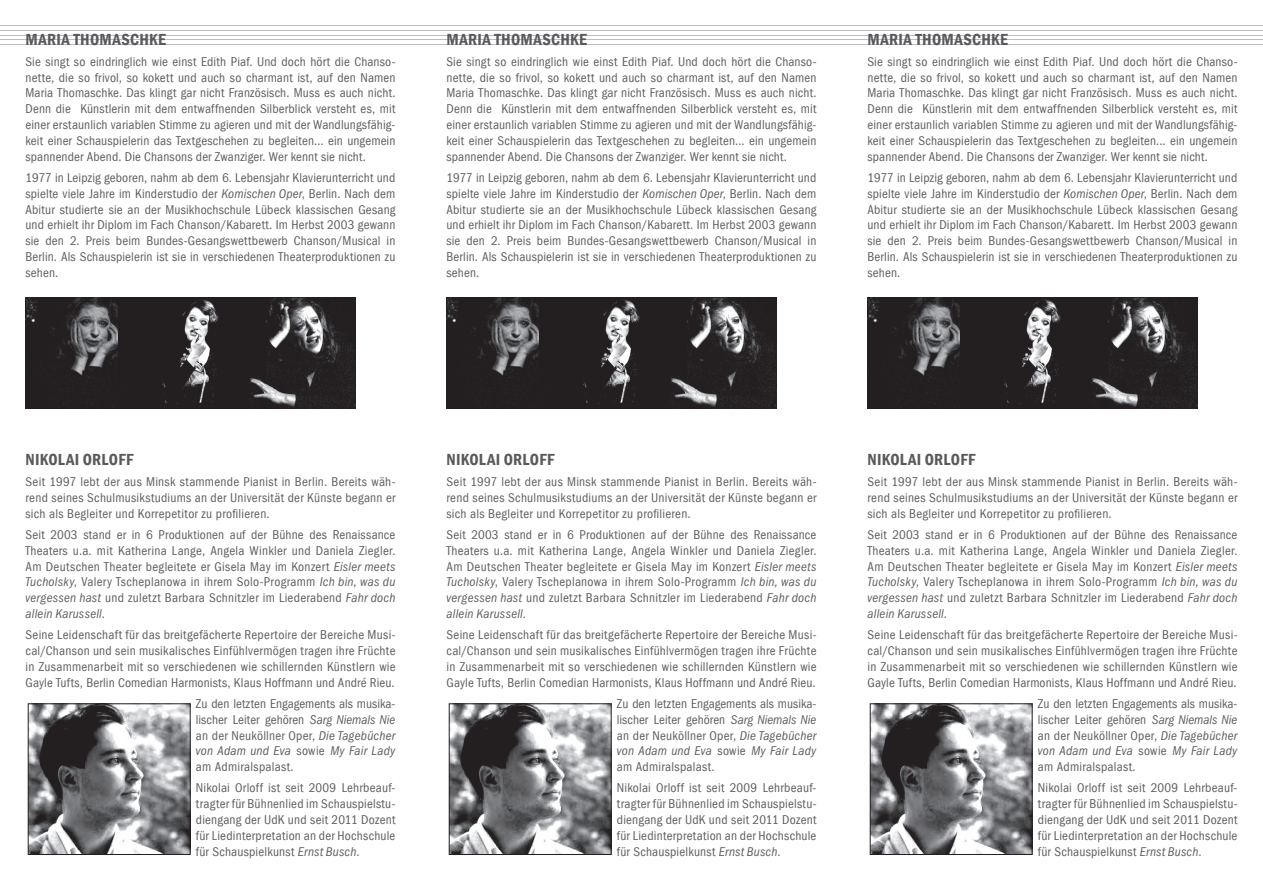
<style>
.page{position:relative;width:1263px;height:893px;background:#fff}
.page>*{position:absolute;margin:0;border:0;box-sizing:border-box;transform-origin:0 0}
.t1{font:600 condensed 16.5px "Franklin Gothic";letter-spacing:.02em;color:#5a5a5d}
.t2{font:condensed 13.2px/15.8px "Franklin Gothic";letter-spacing:.015em;color:#5f5f62;text-align:justify}
.t3{font:italic 13.2px "Franklin Gothic Cond";letter-spacing:.02em;color:#5f5f62}
.s1{font-family:"Franklin Gothic Cond";font-style:italic;font-stretch:normal}
.s2{font-family:"Franklin Gothic";font-style:normal;font-stretch:condensed}
</style>
<div class="page">
<hr style="left:0;top:26px;width:1263px;height:1px;background:#bcbdc0">
<hr style="left:0;top:30px;width:1263px;height:1px;background:#bcbdc0">
<hr style="left:0;top:40px;width:1263px;height:1px;background:#bcbdc0">
<hr style="left:0;top:44px;width:1263px;height:1px;background:#bcbdc0">
<hr style="left:0;top:35px;width:1263px;height:1px;background:#bcbdc0">
<img style="left:30px;top:706px;width:158px;height:147px">
<div style="left:28px;top:704px;width:162px;height:151px;border:1px solid #231f20"></div>
<img style="left:451px;top:706px;width:158px;height:147px">
<div style="left:449px;top:704px;width:162px;height:151px;border:1px solid #231f20"></div>
<img style="left:872px;top:706px;width:158px;height:147px">
<div style="left:870px;top:704px;width:162px;height:151px;border:1px solid #231f20"></div>
<img style="left:26px;top:298px;width:329px;height:111px">
<img style="left:446px;top:298px;width:330px;height:111px">
<img style="left:867px;top:298px;width:330px;height:111px">
<p class="t1" style="left:26px;top:28px;width:142px">MARIA THOMASCHKE</p>
<p class="t2" style="left:26px;top:54px;width:371px">Sie singt so eindringlich wie einst Edith Piaf. Und doch hört die Chanso&shy;nette, die so frivol, so kokett und auch so charmant ist, auf den Namen Maria Thomaschke. Das klingt gar nicht Französisch. Muss es auch nicht.<br>Denn die Künstlerin mit dem entwaffnenden Silberblick versteht es, mit einer erstaunlich variablen Stimme zu agieren und mit der Wandlungsfähig&shy;keit einer Schauspielerin das Textgeschehen zu begleiten... ein ungemein spannender Abend. Die Chansons der Zwanziger. Wer kennt sie nicht.</p>
<p class="t2" style="left:26px;top:170px;width:371px">1977 in Leipzig geboren, nahm ab dem 6. Lebensjahr Klavierunterricht und spielte viele Jahre im Kinderstudio der <span class="s1">Komischen Oper</span>, Berlin. Nach dem Abitur studierte sie an der Musikhochschule Lübeck klassischen Gesang und erhielt ihr Diplom im Fach Chanson/Kabarett. Im Herbst 2003 gewann sie den 2. Preis beim Bundes-Gesangswettbewerb Chanson/Musical in Berlin. Als Schauspielerin ist sie in verschiedenen Theaterproduktionen zu sehen.</p>
<p class="t1" style="left:446px;top:28px;width:142px">MARIA THOMASCHKE</p>
<p class="t2" style="left:446px;top:54px;width:371px">Sie singt so eindringlich wie einst Edith Piaf. Und doch hört die Chanso&shy;nette, die so frivol, so kokett und auch so charmant ist, auf den Namen Maria Thomaschke. Das klingt gar nicht Französisch. Muss es auch nicht.<br>Denn die Künstlerin mit dem entwaffnenden Silberblick versteht es, mit einer erstaunlich variablen Stimme zu agieren und mit der Wandlungsfähig&shy;keit einer Schauspielerin das Textgeschehen zu begleiten... ein ungemein spannender Abend. Die Chansons der Zwanziger. Wer kennt sie nicht.</p>
<p class="t2" style="left:446px;top:170px;width:371px">1977 in Leipzig geboren, nahm ab dem 6. Lebensjahr Klavierunterricht und spielte viele Jahre im Kinderstudio der <span class="s1">Komischen Oper</span>, Berlin. Nach dem Abitur studierte sie an der Musikhochschule Lübeck klassischen Gesang und erhielt ihr Diplom im Fach Chanson/Kabarett. Im Herbst 2003 gewann sie den 2. Preis beim Bundes-Gesangswettbewerb Chanson/Musical in Berlin. Als Schauspielerin ist sie in verschiedenen Theaterproduktionen zu sehen.</p>
<p class="t1" style="left:867px;top:28px;width:142px">MARIA THOMASCHKE</p>
<p class="t2" style="left:867px;top:54px;width:371px">Sie singt so eindringlich wie einst Edith Piaf. Und doch hört die Chanso&shy;nette, die so frivol, so kokett und auch so charmant ist, auf den Namen Maria Thomaschke. Das klingt gar nicht Französisch. Muss es auch nicht.<br>Denn die Künstlerin mit dem entwaffnenden Silberblick versteht es, mit einer erstaunlich variablen Stimme zu agieren und mit der Wandlungsfähig&shy;keit einer Schauspielerin das Textgeschehen zu begleiten... ein ungemein spannender Abend. Die Chansons der Zwanziger. Wer kennt sie nicht.</p>
<p class="t2" style="left:867px;top:170px;width:371px">1977 in Leipzig geboren, nahm ab dem 6. Lebensjahr Klavierunterricht und spielte viele Jahre im Kinderstudio der <span class="s1">Komischen Oper</span>, Berlin. Nach dem Abitur studierte sie an der Musikhochschule Lübeck klassischen Gesang und erhielt ihr Diplom im Fach Chanson/Kabarett. Im Herbst 2003 gewann sie den 2. Preis beim Bundes-Gesangswettbewerb Chanson/Musical in Berlin. Als Schauspielerin ist sie in verschiedenen Theaterproduktionen zu sehen.</p>
<p class="t1" style="left:26px;top:448px;width:109px">NIKOLAI ORLOFF</p>
<p class="t2" style="left:26px;top:474px;width:371px">Seit 1997 lebt der aus Minsk stammende Pianist in Berlin. Bereits wäh&shy;rend seines Schulmusikstudiums an der Universität der Künste begann er sich als Begleiter und Korrepetitor zu profilieren.</p>
<p class="t2" style="left:26px;top:527px;width:371px">Seit 2003 stand er in 6 Produktionen auf der Bühne des Renaissance Theaters u.a. mit Katherina Lange, Angela Winkler und Daniela Ziegler.<br>Am Deutschen Theater begleitete er Gisela May im Konzert <span class="s1">Eisler meets Tucholsky</span>, Valery Tscheplanowa in ihrem Solo-Programm <span class="s1">Ich bin, was du vergessen hast</span> und zuletzt Barbara Schnitzler im Liederabend <span class="s1">Fahr doch</span></p>
<p class="t3" style="left:26px;top:606px;width:81px">allein Karussell<span class="s2">.</span></p>
<p class="t2" style="left:26px;top:627px;width:371px">Seine Leidenschaft für das breitgefächerte Repertoire der Bereiche Musi&shy;cal/Chanson und sein musikalisches Einfühlvermögen tragen ihre Früchte in Zusammenarbeit mit so verschiedenen wie schillernden Künstlern wie Gayle Tufts, Berlin Comedian Harmonists, Klaus Hoffmann und André Rieu.</p>
<p class="t2" style="left:196px;top:696px;width:201px">Zu den letzten Engagements als musika&shy;lischer Leiter gehören <span class="s1">Sarg Niemals Nie </span>an der Neuköllner Oper, <span class="s1">Die Tagebücher</span></p>
<p class="t3" style="left:196px;top:744px;width:201px">von Adam und Eva <span class="s2">sowie</span> My Fair Lady</p>
<p class="t2" style="left:196px;top:756px;width:201px;line-height:21.3px">am Admiralspalast.<br>Nikolai Orloff ist seit 2009 Lehrbeauf-</p>
<p class="t2" style="left:196px;top:796px;width:201px">tragter für Bühnenlied im Schauspielstu&shy;diengang der UdK und seit 2011 Dozent für Liedinterpretation an der Hochschule für Schauspielkunst <span class="s1">Ernst Busch</span>.</p>
<p class="t1" style="left:446px;top:448px;width:109px">NIKOLAI ORLOFF</p>
<p class="t2" style="left:446px;top:474px;width:371px">Seit 1997 lebt der aus Minsk stammende Pianist in Berlin. Bereits wäh&shy;rend seines Schulmusikstudiums an der Universität der Künste begann er sich als Begleiter und Korrepetitor zu profilieren.</p>
<p class="t2" style="left:446px;top:527px;width:371px">Seit 2003 stand er in 6 Produktionen auf der Bühne des Renaissance Theaters u.a. mit Katherina Lange, Angela Winkler und Daniela Ziegler.<br>Am Deutschen Theater begleitete er Gisela May im Konzert <span class="s1">Eisler meets Tucholsky</span>, Valery Tscheplanowa in ihrem Solo-Programm <span class="s1">Ich bin, was du vergessen hast</span> und zuletzt Barbara Schnitzler im Liederabend <span class="s1">Fahr doch</span></p>
<p class="t3" style="left:446px;top:606px;width:81px">allein Karussell<span class="s2">.</span></p>
<p class="t2" style="left:446px;top:627px;width:371px">Seine Leidenschaft für das breitgefächerte Repertoire der Bereiche Musi&shy;cal/Chanson und sein musikalisches Einfühlvermögen tragen ihre Früchte in Zusammenarbeit mit so verschiedenen wie schillernden Künstlern wie Gayle Tufts, Berlin Comedian Harmonists, Klaus Hoffmann und André Rieu.</p>
<p class="t2" style="left:617px;top:696px;width:201px">Zu den letzten Engagements als musika&shy;lischer Leiter gehören <span class="s1">Sarg Niemals Nie </span>an der Neuköllner Oper, <span class="s1">Die Tagebücher</span></p>
<p class="t3" style="left:617px;top:744px;width:201px">von Adam und Eva <span class="s2">sowie</span> My Fair Lady</p>
<p class="t2" style="left:617px;top:756px;width:201px;line-height:21.3px">am Admiralspalast.<br>Nikolai Orloff ist seit 2009 Lehrbeauf-</p>
<p class="t2" style="left:617px;top:796px;width:201px">tragter für Bühnenlied im Schauspielstu&shy;diengang der UdK und seit 2011 Dozent für Liedinterpretation an der Hochschule für Schauspielkunst <span class="s1">Ernst Busch</span>.</p>
<p class="t1" style="left:867px;top:448px;width:110px">NIKOLAI ORLOFF</p>
<p class="t2" style="left:867px;top:474px;width:371px">Seit 1997 lebt der aus Minsk stammende Pianist in Berlin. Bereits wäh&shy;rend seines Schulmusikstudiums an der Universität der Künste begann er sich als Begleiter und Korrepetitor zu profilieren.</p>
<p class="t2" style="left:867px;top:527px;width:371px">Seit 2003 stand er in 6 Produktionen auf der Bühne des Renaissance Theaters u.a. mit Katherina Lange, Angela Winkler und Daniela Ziegler.<br>Am Deutschen Theater begleitete er Gisela May im Konzert <span class="s1">Eisler meets Tucholsky</span>, Valery Tscheplanowa in ihrem Solo-Programm <span class="s1">Ich bin, was du vergessen hast</span> und zuletzt Barbara Schnitzler im Liederabend <span class="s1">Fahr doch</span></p>
<p class="t3" style="left:867px;top:606px;width:81px">allein Karussell<span class="s2">.</span></p>
<p class="t2" style="left:867px;top:627px;width:371px">Seine Leidenschaft für das breitgefächerte Repertoire der Bereiche Musi&shy;cal/Chanson und sein musikalisches Einfühlvermögen tragen ihre Früchte in Zusammenarbeit mit so verschiedenen wie schillernden Künstlern wie Gayle Tufts, Berlin Comedian Harmonists, Klaus Hoffmann und André Rieu.</p>
<p class="t2" style="left:1038px;top:696px;width:201px">Zu den letzten Engagements als musika&shy;lischer Leiter gehören <span class="s1">Sarg Niemals Nie </span>an der Neuköllner Oper, <span class="s1">Die Tagebücher</span></p>
<p class="t3" style="left:1038px;top:744px;width:201px">von Adam und Eva <span class="s2">sowie</span> My Fair Lady</p>
<p class="t2" style="left:1038px;top:756px;width:201px;line-height:21.3px">am Admiralspalast.<br>Nikolai Orloff ist seit 2009 Lehrbeauf-</p>
<p class="t2" style="left:1038px;top:796px;width:201px">tragter für Bühnenlied im Schauspielstu&shy;diengang der UdK und seit 2011 Dozent für Liedinterpretation an der Hochschule für Schauspielkunst <span class="s1">Ernst Busch</span>.</p>
</div>
